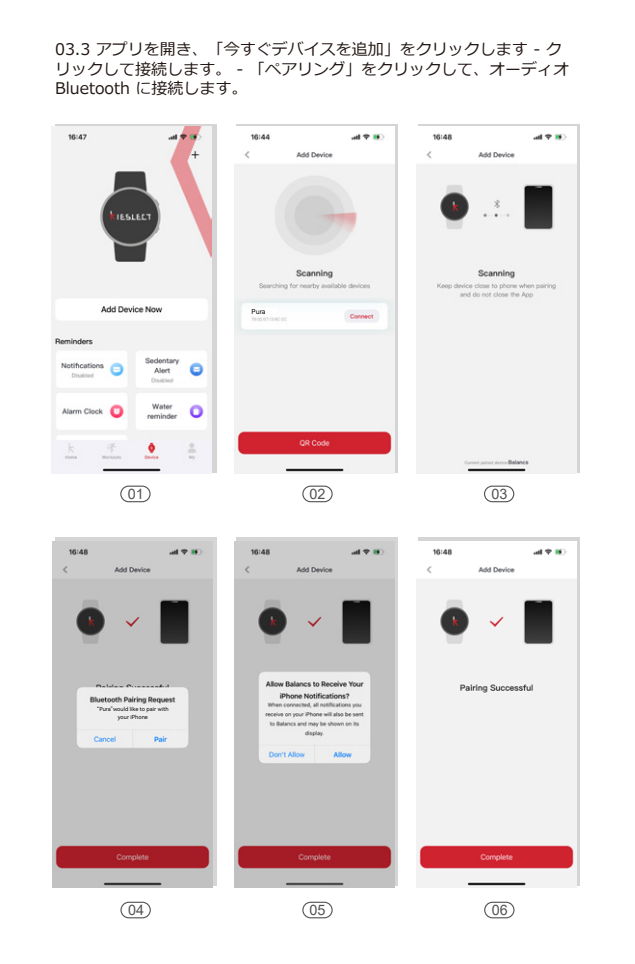
<style>
.page{position:relative;width:635px;height:964px;background:#fff}
.page>*{position:absolute;margin:0;border:0;box-sizing:border-box;transform-origin:0 0}
.t1{font:16px/19.2px "Meiryo";color:#231815}
.t2{font:14.4px "Arial";color:#515252}
.t3{font:6.8px "Harmony OS Sans SC";color:#000}
.t4{font:5.6px/8px "Harmony OS Sans SC";color:#000;text-align:center}
</style>
<div class="page">
<div style="left:55px;top:124px;width:161px;height:348px;background:#d5d5d5"></div>
<svg style="left:419px;top:124px;width:161px;height:348px;fill:#d5d5d5"></svg>
<div style="left:237px;top:537px;width:161px;height:349px;background:#d5d5d5"></div>
<div style="left:419px;top:537px;width:161px;height:349px;background:linear-gradient(to right,#d5d5d5,#d5d5d5)"></div>
<div style="left:484px;top:902px;width:30px;height:16px;border:1px solid #515252;border-radius:8px"></div>
<div style="left:302px;top:902px;width:31px;height:16px;border:1px solid #515252;border-radius:8px"></div>
<div style="left:120px;top:902px;width:31px;height:16px;border:1px solid #515252;border-radius:8px"></div>
<div style="left:484px;top:485px;width:30px;height:17px;border:1px solid #515252;border-radius:8px"></div>
<div style="left:302px;top:485px;width:31px;height:17px;border:1px solid #515252;border-radius:8px"></div>
<div style="left:120px;top:485px;width:31px;height:17px;border:1px solid #515252;border-radius:8px"></div>
<img style="left:235px;top:541px;width:160px;height:346px">
<img style="left:416px;top:541px;width:160px;height:346px">
<img style="left:52px;top:127px;width:160px;height:346px">
<img style="left:416px;top:127px;width:160px;height:346px">
<svg style="left:237px;top:124px;width:161px;height:348px;background:#d9d9d9"></svg>
<img style="left:235px;top:127px;width:160px;height:346px">
<div style="left:251px;top:308px;width:26px;height:7px;background:#fefefe"></div>
<div style="left:55px;top:537px;width:161px;height:349px;background:#d5d5d5"></div>
<img style="left:53px;top:541px;width:160px;height:346px">
<div style="left:93px;top:705px;width:82px;height:17px;background:#eee"></div>
<p class="t1" style="left:55px;top:41px;width:515px">03.3 アプリを開き、「今すぐデバイスを追加」をクリックします - クリックして接続します。 - 「ペアリング」をクリックして、オーディオ<br>Bluetooth に接続します。</p>
<p class="t3" style="left:252px;top:306px;width:16px">Pura</p>
<p class="t2" style="left:128px;top:484px;width:18px">01</p>
<p class="t2" style="left:309px;top:484px;width:18px">02</p>
<p class="t2" style="left:492px;top:484px;width:17px">03</p>
<p class="t4" style="left:97px;top:704px;width:73px">“Pura”would like to pair with your iPhone</p>
<p class="t2" style="left:128px;top:900px;width:18px">04</p>
<p class="t2" style="left:309px;top:900px;width:18px">05</p>
<p class="t2" style="left:492px;top:900px;width:18px">06</p>
</div>
